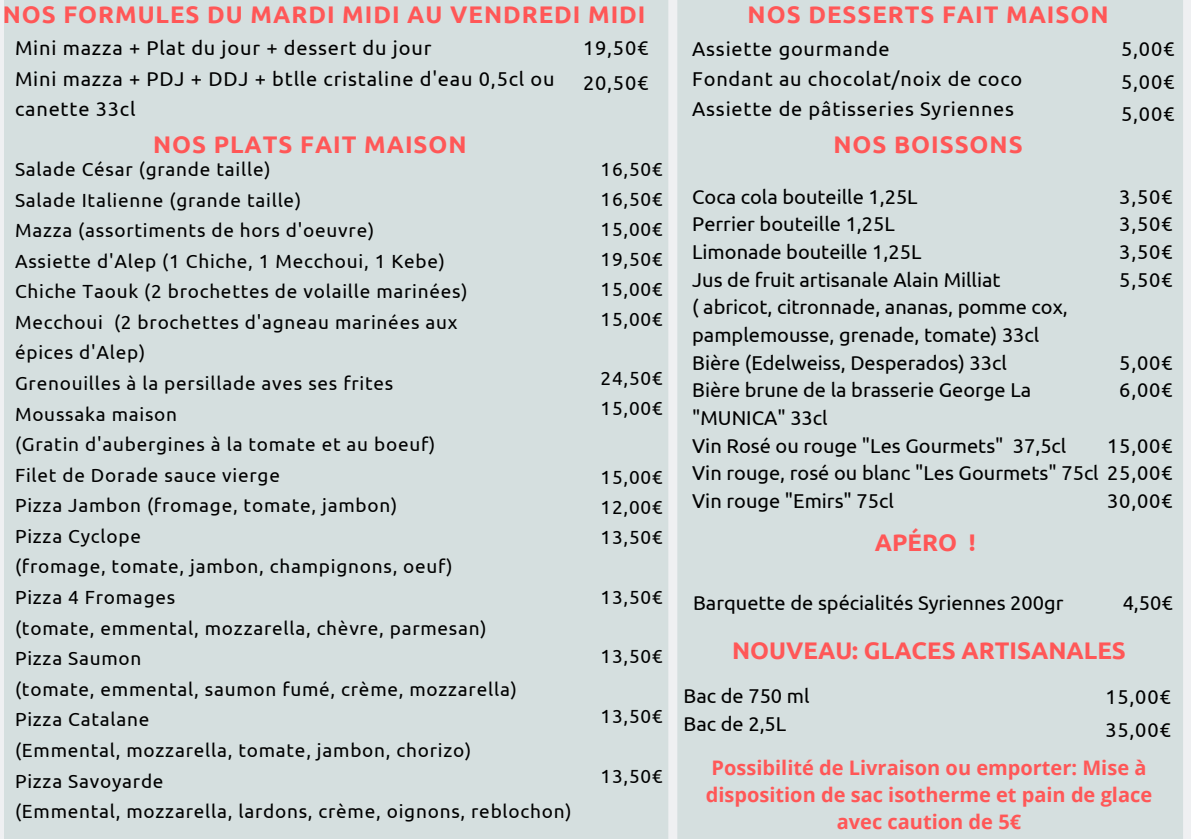
<style>
.page{position:relative;width:1191px;height:839px;background:#fff}
.page>*{position:absolute;margin:0;border:0;box-sizing:border-box;transform-origin:0 0}
.t1{font:700 24px "Ubuntu";letter-spacing:.04em;color:#ff5757}
.t2{font:700 24px "Ubuntu";color:#ff5757}
.t3{font:20px/27.6px "Ubuntu";color:#000}
.t4{font:20px/30.6px "Ubuntu";letter-spacing:.04em;color:#000}
.t5{font:700 20px/27px "Open Sans";color:#ff5757;text-align:center}
.t6{font:19px/30.6px "Ubuntu";letter-spacing:.04em;color:#000}
</style>
<div class="page">
<div style="left:0;top:0;width:1191px;height:838px;background:#d5dfdf"></div>
<svg style="left:668px;top:0;width:9px;height:838px;background:#eeeff1"></svg>
<hr style="left:0;top:0;width:4px;height:838px;background:#eff0f2">
<div style="left:1183px;top:0;width:8px;height:838px;background:#eff0f2"></div>
<p class="t1" style="left:3px;top:1px;width:644px">NOS FORMULES DU MARDI MIDI AU VENDREDI MIDI</p>
<p class="t1" style="left:748px;top:0;width:362px">NOS DESSERTS FAIT MAISON</p>
<p class="t4" style="left:692px;top:33px;width:332px;line-height:29.8px">Assiette gourmande<br>Fondant au chocolat/noix de coco<br>Assiette de pâtisseries Syriennes</p>
<p class="t4" style="left:15px;top:32px;width:541px">Mini mazza + Plat du jour + dessert du jour<br>Mini mazza + PDJ + DDJ + btlle cristaline d'eau 0,5cl ou canette 33cl</p>
<p class="t3" style="left:583px;top:30px;width:67px;line-height:35px">19,50€<br>20,50€</p>
<p class="t3" style="left:1121px;top:32px;width:55px;line-height:32.8px;text-align:justify">5,00€ 5,00€ 5,00€</p>
<p class="t1" style="left:833px;top:130px;width:191px">NOS BOISSONS</p>
<p class="t1" style="left:153px;top:130px;width:315px">NOS PLATS FAIT MAISON</p>
<p class="t6" style="left:15px;top:153px;width:558px">Salade César (grande taille)<br>Salade Italienne (grande taille)<br>Mazza (assortiments de hors d'oeuvre)<br>Assiette d'Alep (1 Chiche, 1 Mecchoui, 1 Kebe)<br>Chiche Taouk (2 brochettes de volaille marinées)<br>Mecchoui (2 brochettes d'agneau marinées aux<br>épices d'Alep)<br>Grenouilles à la persillade aves ses frites<br>Moussaka maison<br>(Gratin d'aubergines à la tomate et au boeuf)<br>Filet de Dorade sauce vierge<br>Pizza Jambon (fromage, tomate, jambon)<br>Pizza Cyclope<br>(fromage, tomate, jambon, champignons, oeuf)<br>Pizza 4 Fromages<br>(tomate, emmental, mozzarella, chèvre, parmesan)<br>Pizza Saumon<br>(tomate, emmental, saumon fumé, crème, mozzarella)<br>Pizza Catalane<br>(Emmental, mozzarella, tomate, jambon, chorizo)<br>Pizza Savoyarde<br>(Emmental, mozzarella, lardons, crème, oignons, reblochon)</p>
<p class="t6" style="left:601px;top:154px;width:64px;line-height:29.8px;text-align:justify">16,50€ 16,50€ 15,00€ 19,50€ 15,00€ 15,00€</p>
<p class="t6" style="left:601px;top:363px;width:64px;line-height:29.8px">24,50€<br>15,00€</p>
<p class="t6" style="left:601px;top:462px;width:64px;line-height:29.8px;text-align:justify">15,00€ 12,00€ 13,50€</p>
<p class="t6" style="left:601px;top:581px;width:64px">13,50€</p>
<p class="t6" style="left:601px;top:641px;width:64px">13,50€</p>
<p class="t6" style="left:601px;top:700px;width:64px">13,50€</p>
<p class="t6" style="left:601px;top:760px;width:64px">13,50€</p>
<p class="t3" style="left:692px;top:182px;width:482px">Coca cola bouteille 1,25L<br>Perrier bouteille 1,25L<br>Limonade bouteille 1,25L<br>Jus de fruit artisanale Alain Milliat<br>( abricot, citronnade, ananas, pomme cox, pamplemousse, grenade, tomate) 33cl<br>Bière (Edelweiss, Desperados) 33cl<br>Bière brune de la brasserie George La<br>"MUNICA" 33cl<br>Vin Rosé ou rouge "Les Gourmets" 37,5cl<br>Vin rouge, rosé ou blanc "Les Gourmets" 75cl 25,00€<br>Vin rouge "Emirs" 75cl</p>
<p class="t3" style="left:1119px;top:182px;width:55px;text-align:justify">3,50€ 3,50€ 3,50€ 5,50€</p>
<p class="t3" style="left:1119px;top:348px;width:55px">5,00€<br>6,00€</p>
<p class="t3" style="left:1107px;top:431px;width:67px">15,00€</p>
<p class="t3" style="left:1107px;top:486px;width:67px">30,00€</p>
<p class="t1" style="left:875px;top:528px;width:102px">APÉRO !</p>
<p class="t3" style="left:693px;top:589px;width:372px">Barquette de spécialités Syriennes 200gr</p>
<p class="t3" style="left:1123px;top:589px;width:52px">4,50€</p>
<p class="t2" style="left:732px;top:636px;width:395px">NOUVEAU: GLACES ARTISANALES</p>
<p class="t3" style="left:684px;top:681px;width:128px">Bac de 750 ml<br>Bac de 2,5L</p>
<p class="t3" style="left:1105px;top:680px;width:67px;line-height:32.8px">15,00€<br>35,00€</p>
<p class="t5" style="left:706px;top:754px;width:448px">Possibilité de Livraison ou emporter: Mise à disposition de sac isotherme et pain de glace avec caution de 5€</p>
</div>
